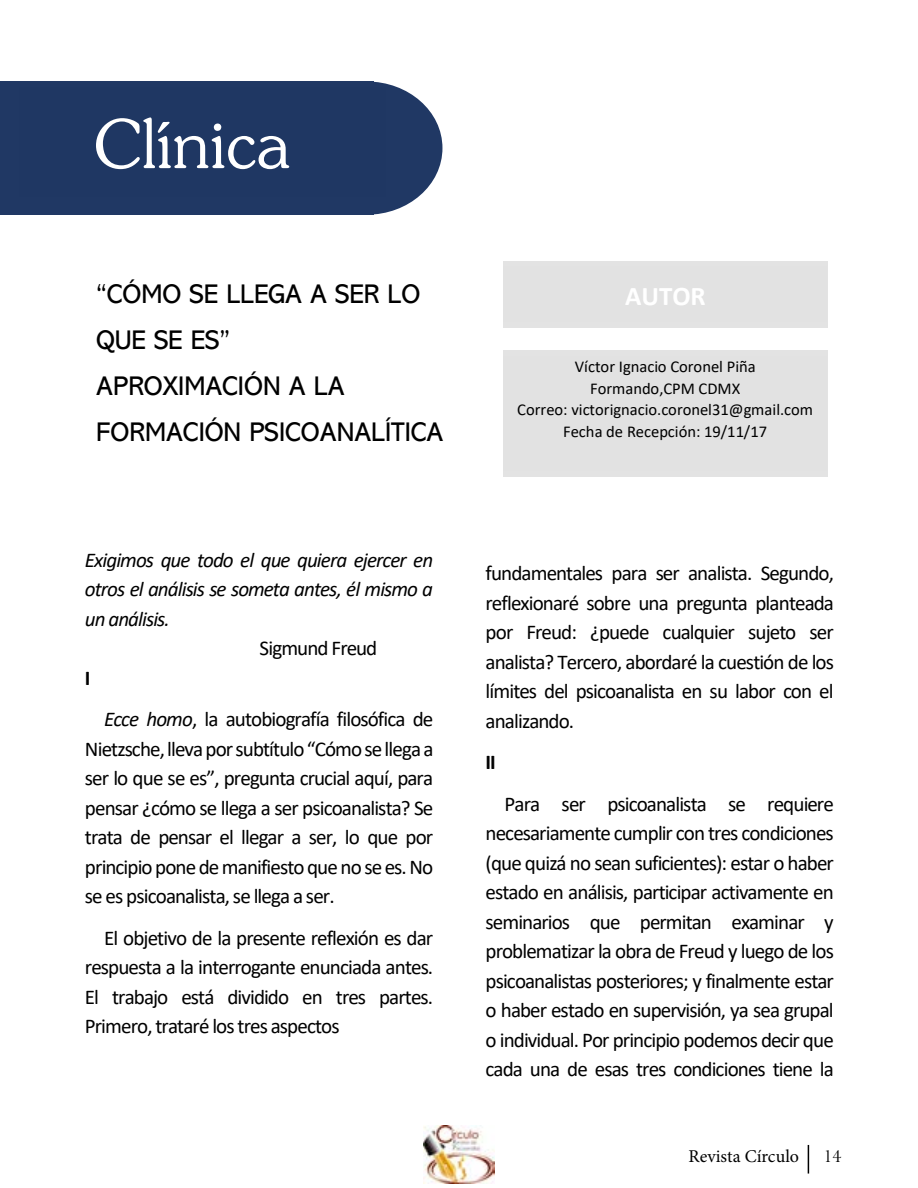
<style>
.page{position:relative;width:918px;height:1188px;background:#fff}
.page>*{position:absolute;margin:0;border:0;box-sizing:border-box;transform-origin:0 0}
.t1{font:108px "Jasmine UPC";color:#fff}
.t2{font:27px/45.9px "Abadi";color:#000}
.t3{font:700 27px "Calibri";color:#fff}
.t4{font:21px/29.4px "Calibri";letter-spacing:-.045em;color:#000;text-align:justify}
.t5{font:italic 21px/29.4px "Calibri";letter-spacing:-.045em;color:#000;text-align:justify}
.t6{font:700 21px "Calibri";color:#000}
.t7{font:18px "Minion Pro";color:#000}
.t8{font:18px "Baskerville";color:#000}
.t9{font:16.65px "Calibri";color:#000}
.t10{font:16.5px/21.8px "Calibri";color:#000;text-align:center}
.s1{font-style:italic}
</style>
<div class="page">
<svg style="left:808px;top:1145px;width:1px;height:29px"></svg>
<img style="left:424px;top:1126px;width:70px;height:58px">
<div style="left:0;top:81px;width:374px;height:134px;background:#203864"></div>
<div style="left:291px;top:81px;width:151px;height:134px;background:#203864;border-radius:50%"></div>
<div style="left:503px;top:350px;width:324px;height:127px;background:#e3e3e3"></div>
<div style="left:503px;top:261px;width:324px;height:67px;background:#e3e3e3"></div>
<h1 class="t1" style="left:94px;top:70px;width:198px">Clínica</h1>
<p class="t2" style="left:96px;top:272px;width:325px">“CÓMO SE LLEGA A SER LO</p>
<p class="t3" style="left:625px;top:277px;width:82px">AUTOR</p>
<p class="t2" style="left:96px;top:318px;width:349px">QUE SE ES”<br>APROXIMACIÓN A LA<br>FORMACIÓN PSICOANALÍTICA</p>
<p class="t9" style="left:575px;top:355px;width:182px">Víctor Ignacio Coronel Piña</p>
<p class="t10" style="left:517px;top:377px;width:297px">Formando,CPM CDMX<br>Correo: victorignacio.coronel31@gmail.com<br>Fecha de Recepción: 19/11/17</p>
<p class="t5" style="left:85px;top:544px;width:350px">Exigimos que todo el que quiera ejercer en otros el análisis se someta antes, él mismo a un análisis.</p>
<p class="t4" style="left:260px;top:633px;width:119px">Sigmund Freud</p>
<p class="t6" style="left:85px;top:663px;width:7px">I</p>
<p class="t4" style="left:85px;top:704px;width:350px;text-indent:19px"><span class="s1">Ecce homo</span>, la autobiografía filosófica de Nietzsche, lleva por subtítulo “Cómo se llega a ser lo que se es”, pregunta crucial aquí, para pensar ¿cómo se llega a ser psicoanalista? Se trata de pensar el llegar a ser, lo que por principio pone de manifiesto que no se es. No se es psicoanalista, se llega a ser.</p>
<p class="t4" style="left:85px;top:922px;width:350px;text-indent:19px">El objetivo de la presente reflexión es dar respuesta a la interrogante enunciada antes.<br>El trabajo está dividido en tres partes.<br>Primero, trataré los tres aspectos</p>
<p class="t4" style="left:486px;top:558px;width:350px">fundamentales para ser analista. Segundo, reflexionaré sobre una pregunta planteada por Freud: ¿puede cualquier sujeto ser analista? Tercero, abordaré la cuestión de los límites del psicoanalista en su labor con el analizando.</p>
<p class="t6" style="left:486px;top:747px;width:12px">II</p>
<p class="t4" style="left:486px;top:788px;width:350px;text-indent:19px">Para ser psicoanalista se requiere necesariamente cumplir con tres condiciones (que quizá no sean suficientes): estar o haber estado en análisis, participar activamente en seminarios que permitan examinar y problematizar la obra de Freud y luego de los psicoanalistas posteriores; y finalmente estar o haber estado en supervisión, ya sea grupal o individual. Por principio podemos decir que cada una de esas tres condiciones tiene la</p>
<p class="t7" style="left:688px;top:1145px;width:112px">Revista Círculo</p>
<p class="t8" style="left:824px;top:1145px;width:19px">14</p>
</div>
